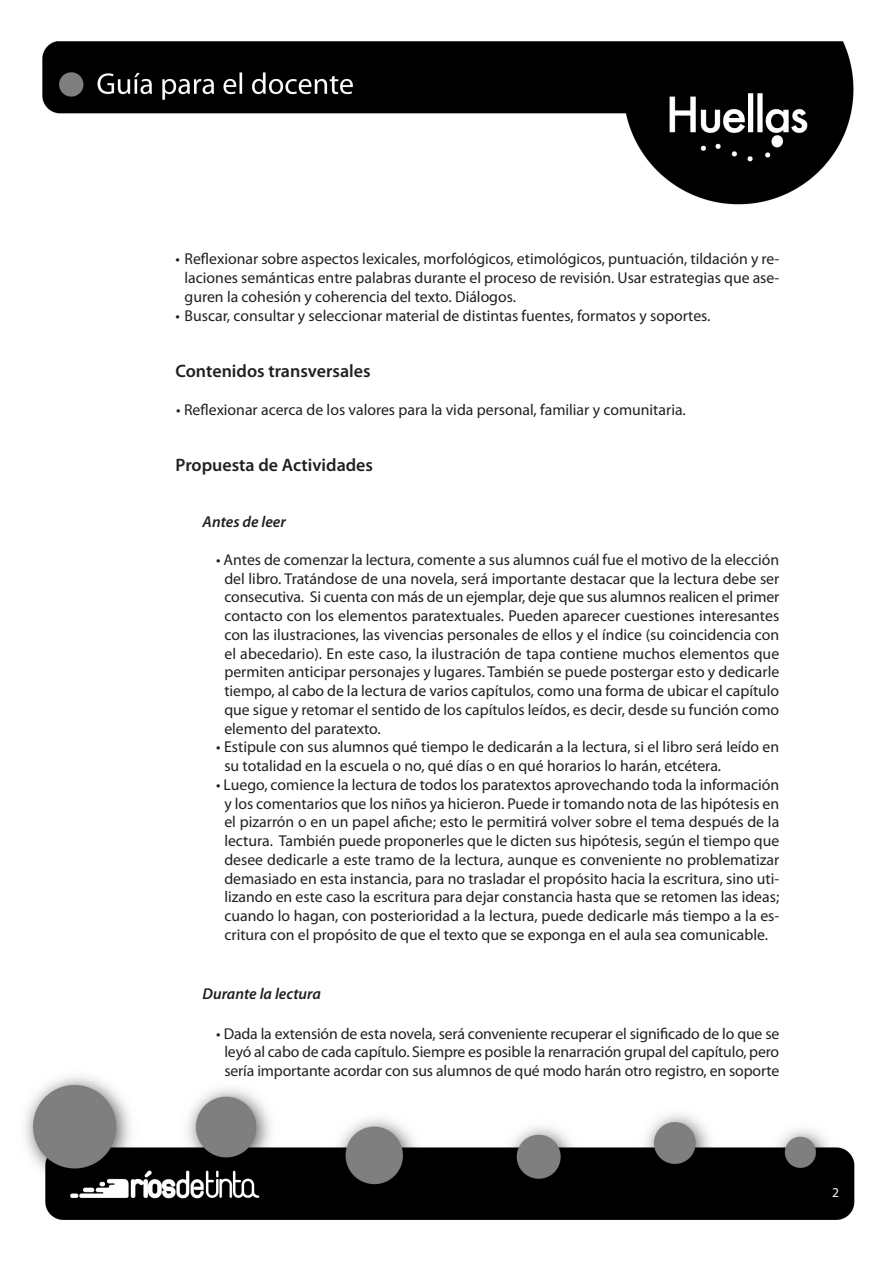
<style>
.page{position:relative;width:893px;height:1263px;background:#fff}
.page>*{position:absolute;margin:0;border:0;box-sizing:border-box;transform-origin:0 0}
.t1{font:600 18px "Myriad Pro";color:#231f20}
.t2{font:15.75px/18.8px "Myriad Pro";color:#231f20;text-align:justify}
.t3{font:italic 600 15.75px "Myriad Pro";color:#231f20}
.t4{font:13.5px "Myriad Pro";color:#fff}
</style>
<div class="page">
<img style="left:25px;top:41px;width:830px;height:1178px">
<p class="t2" style="left:185px;top:251px;width:596px;text-indent:-9px">• Reflexionar sobre aspectos lexicales, morfológicos, etimológicos, puntuación, tildación y re&shy;laciones semánticas entre palabras durante el proceso de revisión. Usar estrategias que ase&shy;guren la cohesión y coherencia del texto. Diálogos.</p>
<p class="t2" style="left:176px;top:307px;width:536px">• Buscar, consultar y seleccionar material de distintas fuentes, formatos y soportes.</p>
<p class="t1" style="left:176px;top:364px;width:197px">Contenidos transversales</p>
<p class="t2" style="left:176px;top:401px;width:511px">• Reflexionar acerca de los valores para la vida personal, familiar y comunitaria.</p>
<p class="t1" style="left:176px;top:458px;width:199px">Propuesta de Actividades</p>
<p class="t3" style="left:202px;top:516px;width:85px">Antes de leer</p>
<p class="t2" style="left:224px;top:551px;width:556px;text-indent:-8px">• Antes de comenzar la lectura, comente a sus alumnos cuál fue el motivo de la elección del libro. Tratándose de una novela, será importante destacar que la lectura debe ser consecutiva. Si cuenta con más de un ejemplar, deje que sus alumnos realicen el primer contacto con los elementos paratextuales. Pueden aparecer cuestiones interesantes con las ilustraciones, las vivencias personales de ellos y el índice (su coincidencia con el abecedario). En este caso, la ilustración de tapa contiene muchos elementos que permiten anticipar personajes y lugares. También se puede postergar esto y dedicarle tiempo, al cabo de la lectura de varios capítulos, como una forma de ubicar el capítulo que sigue y retomar el sentido de los capítulos leídos, es decir, desde su función como elemento del paratexto.</p>
<p class="t2" style="left:224px;top:739px;width:556px;text-indent:-8px">• Estipule con sus alumnos qué tiempo le dedicarán a la lectura, si el libro será leído en su totalidad en la escuela o no, qué días o en qué horarios lo harán, etcétera.</p>
<p class="t2" style="left:216px;top:776px;width:565px;text-align:center">• Luego, comience la lectura de todos los paratextos aprovechando toda la información y los comentarios que los niños ya hicieron. Puede ir tomando nota de las hipótesis en el pizarrón o en un papel afiche; esto le permitirá volver sobre el tema después de la lectura. También puede proponerles que le dicten sus hipótesis, según el tiempo que desee dedicarle a este tramo de la lectura, aunque es conveniente no problematizar demasiado en esta instancia, para no trasladar el propósito hacia la escritura, sino uti&shy;lizando en este caso la escritura para dejar constancia hasta que se retomen las ideas; cuando lo hagan, con posterioridad a la lectura, puede dedicarle más tiempo a la es&shy;critura con el propósito de que el texto que se exponga en el aula sea comunicable.</p>
<p class="t3" style="left:203px;top:988px;width:120px">Durante la lectura</p>
<p class="t2" style="left:216px;top:1025px;width:565px;text-align:center">• Dada la extensión de esta novela, será conveniente recuperar el significado de lo que se leyó al cabo de cada capítulo. Siempre es posible la renarración grupal del capítulo, pero sería importante acordar con sus alumnos de qué modo harán otro registro, en soporte</p>
<p class="t4" style="left:832px;top:1187px;width:8px">2</p>
</div>
